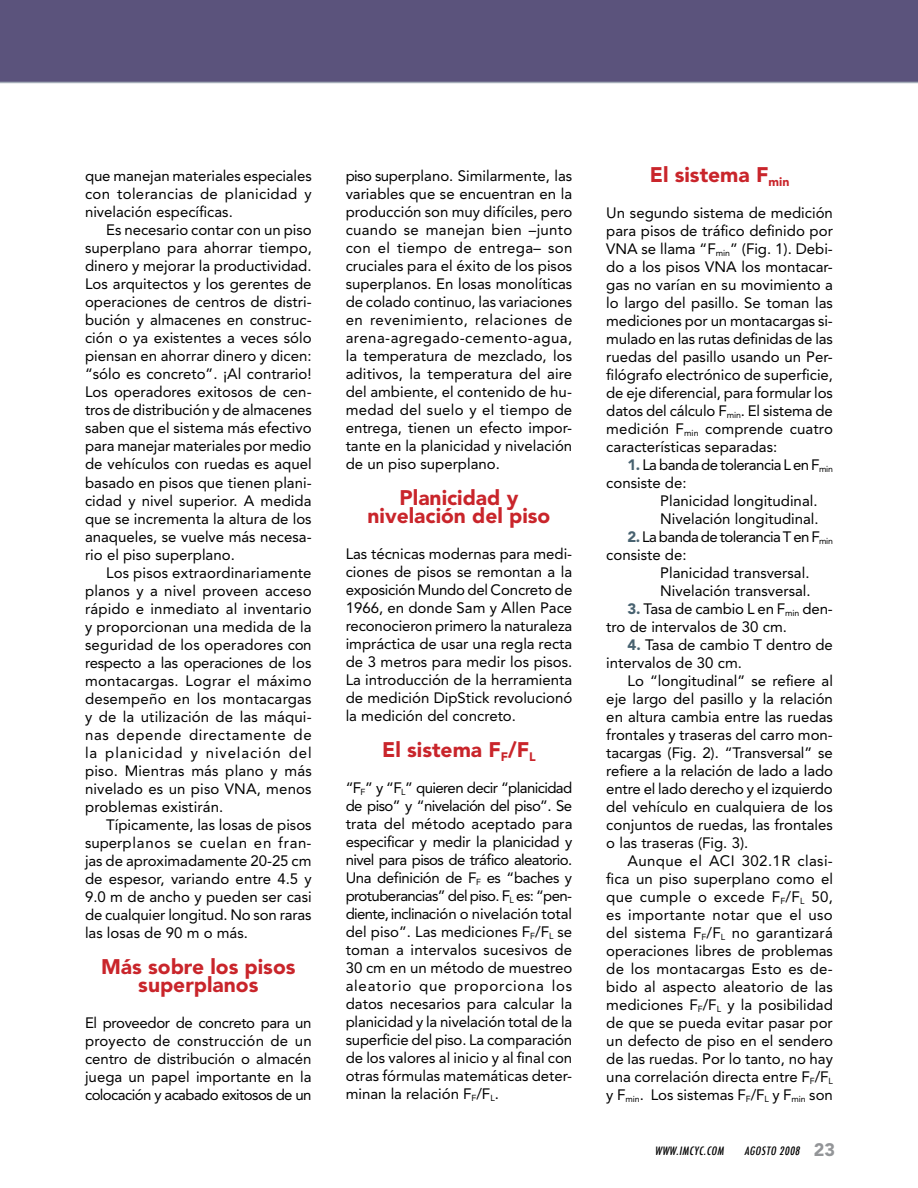
<style>
.page{position:relative;width:918px;height:1188px;background:#fff}
.page>*{position:absolute;margin:0;border:0;box-sizing:border-box;transform-origin:0 0}
.t1{font:900 21px/18px "Avenir";color:#c9252b;text-align:center}
.t2{font:15px/18px "Avenir";color:#000;text-align:justify}
.t3{font:15px/18px "Avenir";letter-spacing:-.035em;color:#000}
.t4{font:15px "Avenir";letter-spacing:-.04em;color:#000}
.t5{font:italic 500 condensed 11.25px "Futura";color:#000}
.s1{font-weight:900;color:#486270}
.s2{font-family:"Avenir";font-weight:900;font-style:normal;font-stretch:normal;font-size:18px;color:#939598}
</style>
<div class="page">
<div style="left:0;top:0;width:918px;height:83px;background:#5b537c"></div>
<hr style="left:0;top:82px;width:918px;height:1px;background:#a5adb9">
<p class="t2" style="left:85px;top:167px;width:228px">que manejan materiales especiales con tolerancias de planicidad y nivelación específicas.</p>
<p class="t2" style="left:85px;top:221px;width:228px;text-indent:21px">Es necesario contar con un piso superplano para ahorrar tiempo, dinero y mejorar la productividad.<br>Los arquitectos y los gerentes de operaciones de centros de distri&shy;bución y almacenes en construc&shy;ción o ya existentes a veces sólo piensan en ahorrar dinero y dicen: “sólo es concreto”. ¡Al contrario!<br>Los operadores exitosos de cen&shy;tros de distribución y de almacenes saben que el sistema más efectivo para manejar materiales por medio de vehículos con ruedas es aquel basado en pisos que tienen plani&shy;cidad y nivel superior. A medida que se incrementa la altura de los anaqueles, se vuelve más necesa&shy;rio el piso superplano.</p>
<p class="t2" style="left:85px;top:563px;width:228px;text-indent:21px">Los pisos extraordinariamente planos y a nivel proveen acceso rápido e inmediato al inventario y proporcionan una medida de la seguridad de los operadores con respecto a las operaciones de los montacargas. Lograr el máximo desempeño en los montacargas y de la utilización de las máqui&shy;nas depende directamente de la planicidad y nivelación del piso. Mientras más plano y más nivelado es un piso VNA, menos problemas existirán.</p>
<p class="t2" style="left:85px;top:815px;width:228px;text-indent:21px">Típicamente, las losas de pisos superplanos se cuelan en fran&shy;jas de aproximadamente 20-25 cm de espesor, variando entre 4.5 y 9.0 m de ancho y pueden ser casi de cualquier longitud. No son raras las losas de 90 m o más.</p>
<h1 class="t1" style="left:101px;top:957px;width:196px">Más sobre los pisos superplanos</h1>
<p class="t2" style="left:85px;top:1013px;width:228px">El proveedor de concreto para un proyecto de construcción de un centro de distribución o almacén juega un papel importante en la colocación y acabado exitosos de un</p>
<p class="t2" style="left:346px;top:167px;width:228px">piso superplano. Similarmente, las variables que se encuentran en la producción son muy difíciles, pero cuando se manejan bien –junto con el tiempo de entrega– son cruciales para el éxito de los pisos superplanos. En losas monolíticas de colado continuo, las variaciones en revenimiento, relaciones de arena-agregado-cemento-agua, la temperatura de mezclado, los aditivos, la temperatura del aire del ambiente, el contenido de hu&shy;medad del suelo y el tiempo de entrega, tienen un efecto impor&shy;tante en la planicidad y nivelación de un piso superplano.</p>
<h1 class="t1" style="left:368px;top:489px;width:184px">Planicidad y nivelación del piso</h1>
<p class="t2" style="left:346px;top:545px;width:228px">Las técnicas modernas para medi&shy;ciones de pisos se remontan a la exposición Mundo del Concreto de 1966, en donde Sam y Allen Pace reconocieron primero la naturaleza impráctica de usar una regla recta de 3 metros para medir los pisos.<br>La introducción de la herramienta de medición DipStick revolucionó la medición del concreto.</p>
<h1 class="t1" style="left:382px;top:741px;width:155px">El sistema F<sub>F</sub>/F<sub>L</sub></h1>
<p class="t2" style="left:346px;top:779px;width:228px">“F<sub>F</sub>” y “F<sub>L</sub>” quieren decir “planicidad de piso” y “nivelación del piso”. Se trata del método aceptado para especificar y medir la planicidad y nivel para pisos de tráfico aleatorio.<br>Una definición de F<sub>F</sub> es “baches y protuberancias” del piso. F<sub>L</sub> es: “pen&shy;diente, inclinación o nivelación total del piso”. Las mediciones F<sub>F</sub>/F<sub>L</sub> se toman a intervalos sucesivos de 30 cm en un método de muestreo aleatorio que proporciona los datos necesarios para calcular la planicidad y la nivelación total de la superficie del piso. La comparación de los valores al inicio y al final con otras fórmulas matemáticas deter&shy;minan la relación F<sub>F</sub>/F<sub>L</sub>.</p>
<h1 class="t1" style="left:650px;top:165px;width:141px">El sistema F<sub>min</sub></h1>
<p class="t2" style="left:606px;top:203px;width:228px">Un segundo sistema de medición para pisos de tráfico definido por VNA se llama “F<sub>min</sub>” (Fig. 1). Debi&shy;do a los pisos VNA los montacar&shy;gas no varían en su movimiento a lo largo del pasillo. Se toman las mediciones por un montacargas si&shy;mulado en las rutas definidas de las ruedas del pasillo usando un Per&shy;filógrafo electrónico de superficie, de eje diferencial, para formular los datos del cálculo F<sub>min</sub>. El sistema de medición F<sub>min</sub> comprende cuatro características separadas:</p>
<p class="t3" style="left:606px;top:455px;width:228px;text-indent:21px"><span class="s1">1.</span> La banda de tolerancia L en F<sub>min </sub>consiste de:</p>
<p class="t2" style="left:660px;top:491px;width:160px">Planicidad longitudinal.<br>Nivelación longitudinal.</p>
<p class="t4" style="left:628px;top:528px;width:207px"><span class="s1">2.</span> La banda de tolerancia T en F<sub>min</sub></p>
<p class="t2" style="left:606px;top:545px;width:82px">consiste de:</p>
<p class="t2" style="left:660px;top:563px;width:151px">Planicidad transversal.</p>
<p class="t2" style="left:660px;top:581px;width:152px">Nivelación transversal.</p>
<p class="t2" style="left:606px;top:599px;width:228px;text-indent:21px"><span class="s1">3.</span> Tasa de cambio L en F<sub>min</sub> den&shy;tro de intervalos de 30 cm.</p>
<p class="t2" style="left:606px;top:635px;width:228px;text-indent:21px"><span class="s1">4.</span> Tasa de cambio T dentro de intervalos de 30 cm.</p>
<p class="t2" style="left:606px;top:671px;width:228px;text-indent:21px">Lo “longitudinal” se refiere al eje largo del pasillo y la relación en altura cambia entre las ruedas frontales y traseras del carro mon&shy;tacargas (Fig. 2). “Transversal” se refiere a la relación de lado a lado entre el lado derecho y el izquierdo del vehículo en cualquiera de los conjuntos de ruedas, las frontales o las traseras (Fig. 3).</p>
<p class="t2" style="left:606px;top:851px;width:228px;text-indent:21px">Aunque el ACI 302.1R clasi&shy;fica un piso superplano como el que cumple o excede F<sub>F</sub>/F<sub>L</sub> 50, es importante notar que el uso del sistema F<sub>F</sub>/F<sub>L</sub> no garantizará operaciones libres de problemas de los montacargas Esto es de&shy;bido al aspecto aleatorio de las mediciones F<sub>F</sub>/F<sub>L</sub> y la posibilidad de que se pueda evitar pasar por un defecto de piso en el sendero de las ruedas. Por lo tanto, no hay una correlación directa entre F<sub>F</sub>/F<sub>L </sub>y F<sub>min</sub>. Los sistemas F<sub>F</sub>/F<sub>L</sub> y F<sub>min</sub> son</p>
<p class="t5" style="left:655px;top:1143px;width:73px">WWW.IMCYC.COM</p>
<p class="t5" style="left:744px;top:1143px;width:92px">AGOSTO 2008 <span class="s2">2 3</span></p>
</div>
